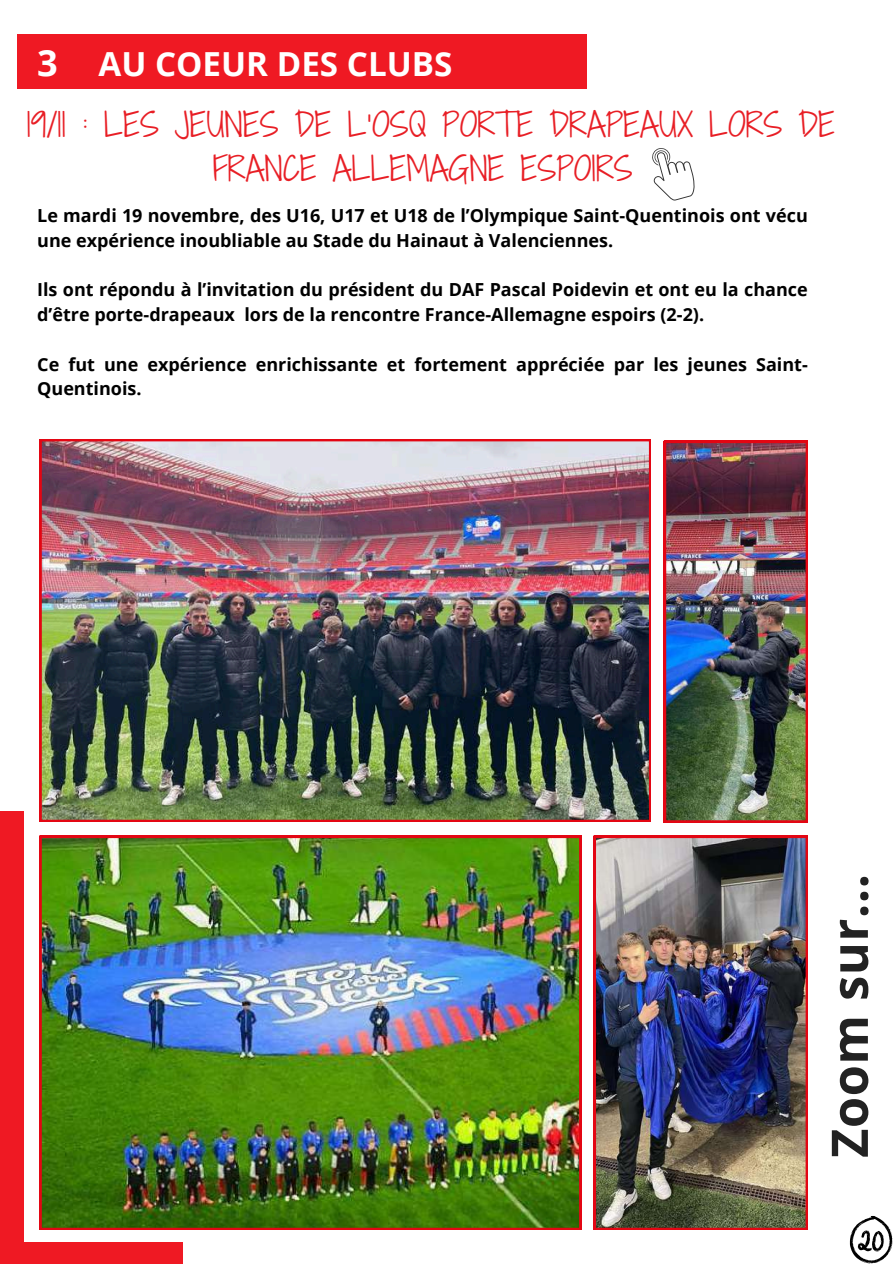
<style>
.page{position:relative;width:894px;height:1264px;background:#fff}
.page>*{position:absolute;margin:0;border:0;box-sizing:border-box;transform-origin:0 0}
.t1{font:700 50.55px "Open Sans";letter-spacing:.01em;color:#222}
.t2{font:700 33.15px "Open Sans";color:#fff}
.t3{font:31.95px/43.8px "Shadows Into Light Two";color:#e81e25;text-align:center}
.t4{font:700 18px/24.8px "Open Sans";color:#000}
.s1{font-size:36.15px}
</style>
<div class="page">
<div style="left:18px;top:34px;width:569px;height:55px;background:#ef1923"></div>
<svg style="left:652px;top:148px;width:43px;height:53px"></svg>
<div style="left:0;top:811px;width:24px;height:452px;background:#ef1923"></div>
<div style="left:0;top:1241px;width:182px;height:22px;background:#ef1923"></div>
<img style="left:40px;top:439px;width:610px;height:382px">
<img style="left:593px;top:835px;width:214px;height:394px">
<img style="left:663px;top:441px;width:144px;height:381px">
<img style="left:40px;top:835px;width:541px;height:394px">
<svg style="left:849px;top:1215px;width:44px;height:48px"></svg>
<h2 class="t2" style="left:37px;top:40px;width:416px"><span class="s1">3</span> AU COEUR DES CLUBS</h2>
<h3 class="t3" style="left:27px;top:102px;width:809px">19/11 : LES JEUNES DE L’OSQ PORTE DRAPEAUX LORS DE<br>FRANCE ALLEMAGNE ESPOIRS</h3>
<p class="t4" style="left:37px;top:203px;width:771px">Le mardi 19 novembre, des U16, U17 et U18 de l’Olympique Saint-Quentinois ont vécu une expérience inoubliable au Stade du Hainaut à Valenciennes.</p>
<p class="t4" style="left:37px;top:277px;width:771px">Ils ont répondu à l’invitation du président du DAF Pascal Poidevin et ont eu la chance d’être porte-drapeaux lors de la rencontre France-Allemagne espoirs (2-2).</p>
<p class="t4" style="left:37px;top:351px;width:771px">Ce fut une expérience enrichissante et fortement appréciée par les jeunes Saint-<br>Quentinois.</p>
<h1 class="t1" style="left:813px;top:1157px;width:285px;rotate:-90deg">Zoom sur...</h1>
</div>
